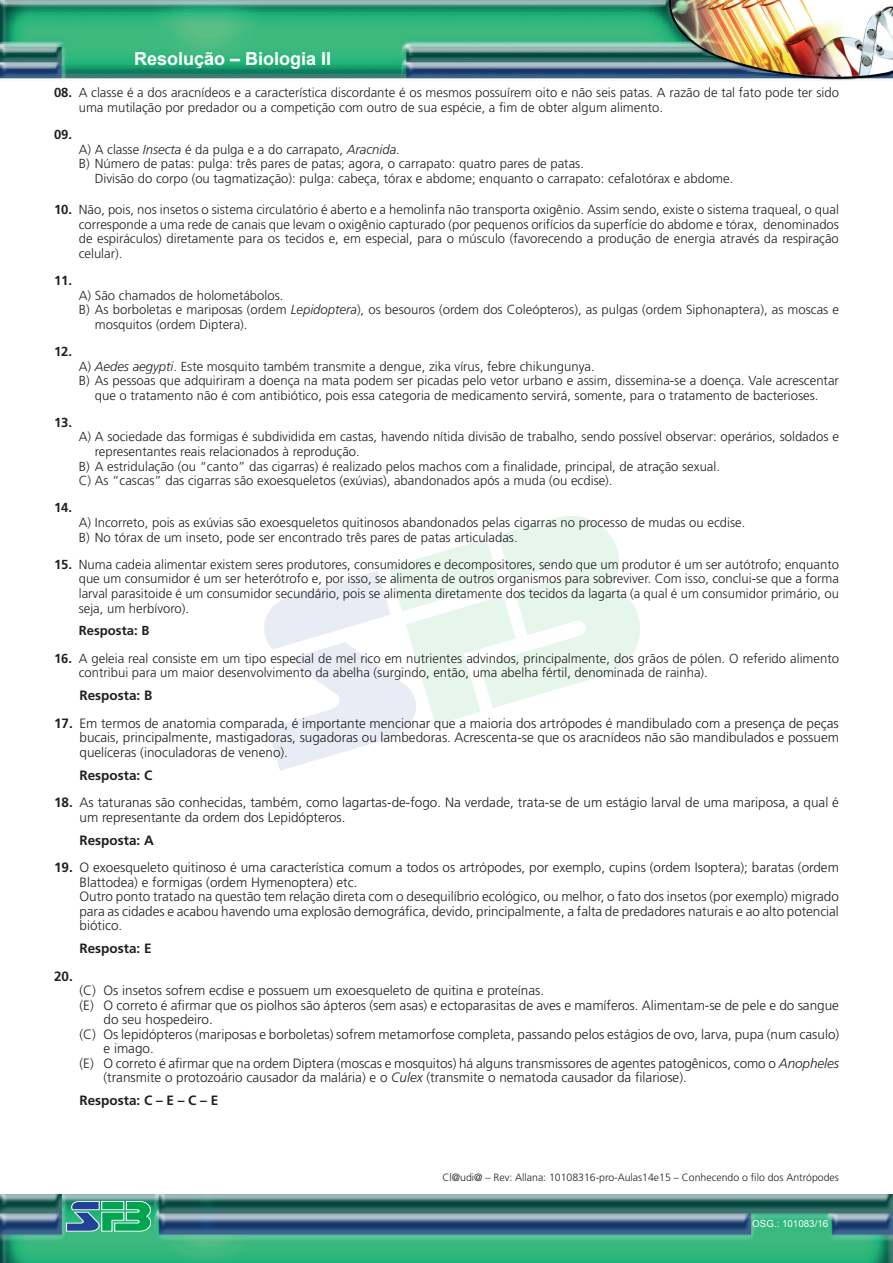
<style>
.page{position:relative;width:893px;height:1263px;background:#fff}
.page>*{position:absolute;margin:0;border:0;box-sizing:border-box;transform-origin:0 0}
.t1{font:700 18px "Arial";color:#fff}
.Exercício_chamada{font:300 13.5px/14.5px "Frutiger";color:#231f20;text-align:justify}
.Exercício_resposta{font:300 13.5px/14.5px "Frutiger";color:#231f20}
.Exercício_resposta-2{font:700 13.5px "Frutiger";color:#231f20}
.Exercício_chamada-2{font:700 13.5px "Frutiger";color:#231f20}
.Exercício_resposta-3{font:300 13.05px/14.5px "Frutiger";color:#231f20}
.Exercício_chamada-3{font:300 13.05px/14.5px "Frutiger";color:#231f20}
.Exercício_chamada-4{font:700 13.05px "Frutiger";color:#231f20}
.Exercício_resposta-4{font:700 13.05px "Frutiger";color:#231f20}
.Rodapé_de_texto{font:300 10.5px "Frutiger";color:#231f20}
.t2{font:9.75px "Arial";color:#fff}
.s1{font-weight:700}
.s2{font-style:italic}
</style>
<div class="page">
<img style="left:0;top:1195px;width:893px;height:68px">
<svg style="left:66px;top:1201px;width:85px;height:30px;background:#39a184"></svg>
<svg style="left:264px;top:516px;width:376px;height:255px"></svg>
<img style="left:0;top:0;width:892px;height:80px">
<h1 class="t1" style="left:134px;top:46px;width:199px">Resolução – Biologia II</h1>
<p class="Exercício_chamada-3" style="left:79px;top:86px;width:762px;text-indent:-25px"><span class="s1">08.</span> A classe é a dos aracnídeos e a característica discordante é os mesmos possuírem oito e não seis patas. A razão de tal fato pode ter sido uma mutilação por predador ou a competição com outro de sua espécie, a fim de obter algum alimento.</p>
<p class="Exercício_chamada-4" style="left:54px;top:127px;width:20px">09.</p>
<p class="Exercício_resposta-3" style="left:79px;top:142px;width:323px">A) A classe <span class="s2">Insecta</span> é da pulga e a do carrapato, <span class="s2">Aracnida</span>.</p>
<p class="Exercício_resposta-3" style="left:79px;top:157px;width:507px">B) Número de patas: pulga: três pares de patas; agora, o carrapato: quatro pares de patas.</p>
<p class="Exercício_resposta-3" style="left:95px;top:171px;width:640px">Divisão do corpo (ou tagmatização): pulga: cabeça, tórax e abdome; enquanto o carrapato: cefalotórax e abdome.</p>
<p class="Exercício_chamada-3" style="left:79px;top:202px;width:762px;text-align:justify;text-indent:-25px"><span class="s1">10.</span> Não, pois, nos insetos o sistema circulatório é aberto e a hemolinfa não transporta oxigênio. Assim sendo, existe o sistema traqueal, o qual corresponde a uma rede de canais que levam o oxigênio capturado (por pequenos orifícios da superfície do abdome e tórax, denominados de espiráculos) diretamente para os tecidos e, em especial, para o músculo (favorecendo a produção de energia através da respiração celular).</p>
<p class="Exercício_chamada-4" style="left:54px;top:273px;width:20px">11.</p>
<p class="Exercício_resposta-3" style="left:79px;top:288px;width:206px">A) São chamados de holometábolos.</p>
<p class="Exercício_resposta-3" style="left:95px;top:302px;width:746px;text-indent:-16px">B) As borboletas e mariposas (ordem <span class="s2">Lepidoptera</span>), os besouros (ordem dos Coleópteros), as pulgas (ordem Siphonaptera), as moscas e mosquitos (ordem Diptera).</p>
<p class="Exercício_chamada-4" style="left:54px;top:344px;width:20px">12.</p>
<p class="Exercício_resposta-3" style="left:79px;top:359px;width:518px">A) <span class="s2">Aedes aegypti</span>. Este mosquito também transmite a dengue, zika vírus, febre chikungunya.</p>
<p class="Exercício_resposta-3" style="left:79px;top:373px;width:762px;text-align:center">B) As pessoas que adquiriram a doença na mata podem ser picadas pelo vetor urbano e assim, dissemina-se a doença. Vale acrescentar que o tratamento não é com antibiótico, pois essa categoria de medicamento servirá, somente, para o tratamento de bacterioses.</p>
<p class="Exercício_chamada-4" style="left:54px;top:415px;width:20px">13.</p>
<p class="Exercício_resposta-3" style="left:95px;top:430px;width:746px;text-indent:-16px">A) A sociedade das formigas é subdividida em castas, havendo nítida divisão de trabalho, sendo possível observar: operários, soldados e representantes reais relacionados à reprodução.</p>
<p class="Exercício_resposta-3" style="left:79px;top:459px;width:643px">B) A estridulação (ou “canto” das cigarras) é realizado pelos machos com a finalidade, principal, de atração sexual.</p>
<p class="Exercício_resposta-3" style="left:79px;top:473px;width:535px">C) As “cascas” das cigarras são exoesqueletos (exúvias), abandonados após a muda (ou ecdise).</p>
<p class="Exercício_chamada-4" style="left:54px;top:500px;width:20px">14.</p>
<p class="Exercício_resposta-3" style="left:79px;top:515px;width:668px">A) Incorreto, pois as exúvias são exoesqueletos quitinosos abandonados pelas cigarras no processo de mudas ou ecdise.</p>
<p class="Exercício_resposta-3" style="left:79px;top:530px;width:440px">B) No tórax de um inseto, pode ser encontrado três pares de patas articuladas.</p>
<p class="Exercício_chamada-3" style="left:79px;top:557px;width:762px;text-align:justify;text-indent:-25px"><span class="s1">15.</span> Numa cadeia alimentar existem seres produtores, consumidores e decompositores, sendo que um produtor é um ser autótrofo; enquanto que um consumidor é um ser heterótrofo e, por isso, se alimenta de outros organismos para sobreviver. Com isso, conclui-se que a forma larval parasitoide é um consumidor secundário, pois se alimenta diretamente dos tecidos da lagarta (a qual é um consumidor primário, ou seja, um herbívoro).</p>
<p class="Exercício_resposta-4" style="left:79px;top:623px;width:72px">Resposta: B</p>
<p class="Exercício_chamada-3" style="left:79px;top:651px;width:762px;text-indent:-25px"><span class="s1">16.</span> A geleia real consiste em um tipo especial de mel rico em nutrientes advindos, principalmente, dos grãos de pólen. O referido alimento contribui para um maior desenvolvimento da abelha (surgindo, então, uma abelha fértil, denominada de rainha).</p>
<p class="Exercício_resposta-2" style="left:80px;top:688px;width:74px">Resposta: B</p>
<p class="Exercício_chamada" style="left:80px;top:716px;width:761px;text-indent:-26px"><span class="s1">17.</span> Em termos de anatomia comparada, é importante mencionar que a maioria dos artrópodes é mandibulado com a presença de peças bucais, principalmente, mastigadoras, sugadoras ou lambedoras. Acrescenta-se que os aracnídeos não são mandibulados e possuem quelíceras (inoculadoras de veneno).</p>
<p class="Exercício_resposta-2" style="left:80px;top:767px;width:74px">Resposta: C</p>
<p class="Exercício_chamada" style="left:80px;top:795px;width:761px;text-indent:-26px"><span class="s1">18.</span> As taturanas são conhecidas, também, como lagartas-de-fogo. Na verdade, trata-se de um estágio larval de uma mariposa, a qual é um representante da ordem dos Lepidópteros.</p>
<p class="Exercício_resposta-2" style="left:80px;top:832px;width:76px">Resposta: A</p>
<p class="Exercício_chamada" style="left:80px;top:860px;width:761px;text-indent:-26px"><span class="s1">19.</span> O exoesqueleto quitinoso é uma característica comum a todos os artrópodes, por exemplo, cupins (ordem Isoptera); baratas (ordem<br>Blattodea) e formigas (ordem Hymenoptera) etc.</p>
<p class="Exercício_chamada" style="left:80px;top:889px;width:761px">Outro ponto tratado na questão tem relação direta com o desequilíbrio ecológico, ou melhor, o fato dos insetos (por exemplo) migrado para as cidades e acabou havendo uma explosão demográfica, devido, principalmente, a falta de predadores naturais e ao alto potencial biótico.</p>
<p class="Exercício_resposta-2" style="left:80px;top:940px;width:74px">Resposta: E</p>
<p class="Exercício_chamada-2" style="left:54px;top:968px;width:20px">20.</p>
<p class="Exercício_resposta" style="left:80px;top:983px;width:466px">(C) Os insetos sofrem ecdise e possuem um exoesqueleto de quitina e proteínas.</p>
<p class="Exercício_resposta" style="left:104px;top:998px;width:737px;text-indent:-24px">(E) O correto é afirmar que os piolhos são ápteros (sem asas) e ectoparasitas de aves e mamíferos. Alimentam-se de pele e do sangue do seu hospedeiro.</p>
<p class="Exercício_resposta" style="left:104px;top:1027px;width:737px;text-indent:-24px">(C) Os lepidópteros (mariposas e borboletas) sofrem metamorfose completa, passando pelos estágios de ovo, larva, pupa (num casulo) e imago.</p>
<p class="Exercício_resposta" style="left:104px;top:1056px;width:737px;text-indent:-24px">(E) O correto é afirmar que na ordem Diptera (moscas e mosquitos) há alguns transmissores de agentes patogênicos, como o <span class="s2">Anopheles </span>(transmite o protozoário causador da malária) e o <span class="s2">Culex</span> (transmite o nematoda causador da filariose).</p>
<p class="Exercício_resposta-2" style="left:80px;top:1093px;width:140px">Resposta: C – E – C – E</p>
<p class="Rodapé_de_texto" style="left:442px;top:1171px;width:398px">Cl@udi@ – Rev: Allana: 10108316-pro-Aulas14e15 – Conhecendo o filo dos Antrópodes</p>
<p class="t2" style="left:752px;top:1217px;width:77px">OSG.: 101083/16</p>
</div>
